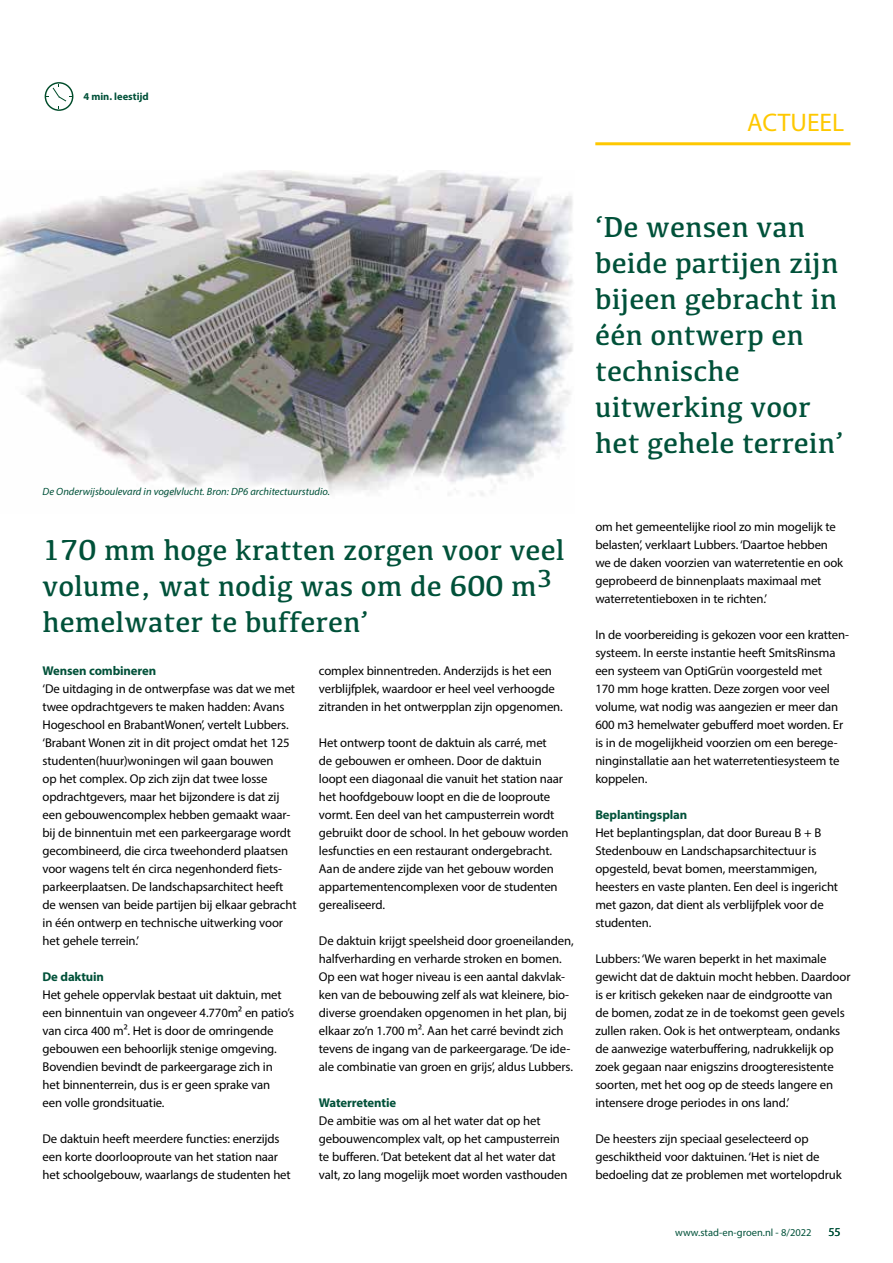
<style>
.page{position:relative;width:893px;height:1263px;background:#fff}
.page>*{position:absolute;margin:0;border:0;box-sizing:border-box;transform-origin:0 0}
.t1{font:30px/36px "Kefa";color:#005139}
.t2{font:25.5px "Myriad Pro";color:#fec800}
.t3{font:12.75px/18px "Myriad Pro";letter-spacing:-.01em;color:#000}
.t4{font:700 12.75px "Myriad Pro";letter-spacing:-.01em;color:#005139}
.t5{font:12px "Myriad Pro";color:#005139}
.t6{font:italic 10.5px "Myriad Pro";color:#005139}
.t7{font:10.5px "Myriad Pro";color:#005139}
.t8{font:700 10.5px "Myriad Pro";color:#005139}
</style>
<div class="page">
<hr style="left:595px;top:142px;width:255px;height:3px;background:#fec800">
<svg style="left:45px;top:82px;width:28px;height:29px"></svg>
<img style="left:0;top:170px;width:573px;height:327px">
<p class="t8" style="left:83px;top:90px;width:67px">4 min. leestijd</p>
<h2 class="t2" style="left:747px;top:107px;width:99px">ACTUEEL</h2>
<p class="t6" style="left:43px;top:485px;width:289px">De Onderwijsboulevard in vogelvlucht. Bron: DP6 architectuurstudio.</p>
<h1 class="t1" style="left:43px;top:531px;width:523px">170 mm hoge kratten zorgen voor veel volume, wat nodig was om de 600 m<sup>3 </sup>hemelwater te bufferen’</h1>
<p class="t4" style="left:43px;top:662px;width:115px">Wensen combineren</p>
<p class="t3" style="left:43px;top:680px;width:256px">‘De uitdaging in de ontwerpfase was dat we met twee opdrachtgevers te maken hadden: Avans Hogeschool en BrabantWonen’, vertelt Lubbers. ‘Brabant Wonen zit in dit project omdat het 125 studenten(huur)woningen wil gaan bouwen<br>op het complex. Op zich zijn dat twee losse opdrachtgevers, maar het bijzondere is dat zij een gebouwencomplex hebben gemaakt waar&shy;bij de binnentuin met een parkeergarage wordt gecombineerd, die circa tweehonderd plaatsen voor wagens telt én circa negenhonderd fiets&shy;parkeerplaatsen. De landschapsarchitect heeft de wensen van beide partijen bij elkaar gebracht in één ontwerp en technische uitwerking voor het gehele terrein.’</p>
<p class="t4" style="left:43px;top:968px;width:63px">De daktuin</p>
<p class="t3" style="left:43px;top:986px;width:253px">Het gehele oppervlak bestaat uit daktuin, met een binnentuin van ongeveer 4.770m2 en patio’s van circa 400 m2. Het is door de omringende gebouwen een behoorlijk stenige omgeving.<br>Bovendien bevindt de parkeergarage zich in<br>het binnenterrein, dus is er geen sprake van<br>een volle grondsituatie.</p>
<p class="t3" style="left:43px;top:1130px;width:250px">De daktuin heeft meerdere functies: enerzijds een korte doorlooproute van het station naar het schoolgebouw, waarlangs de studenten het</p>
<p class="t3" style="left:319px;top:662px;width:245px">complex binnentreden. Anderzijds is het een verblijfplek, waardoor er heel veel verhoogde zitranden in het ontwerpplan zijn opgenomen.</p>
<p class="t3" style="left:319px;top:734px;width:251px">Het ontwerp toont de daktuin als carré, met<br>de gebouwen er omheen. Door de daktuin loopt een diagonaal die vanuit het station naar het hoofdgebouw loopt en die de looproute vormt. Een deel van het campusterrein wordt gebruikt door de school. In het gebouw worden lesfuncties en een restaurant ondergebracht.<br>Aan de andere zijde van het gebouw worden appartementencomplexen voor de studenten gerealiseerd.</p>
<p class="t3" style="left:319px;top:932px;width:256px">De daktuin krijgt speelsheid door groeneilanden, halfverharding en verharde stroken en bomen.<br>Op een wat hoger niveau is een aantal dakvlak&shy;ken van de bebouwing zelf als wat kleinere, bio&shy;diverse groendaken opgenomen in het plan, bij elkaar zo’n 1.700 m2. Aan het carré bevindt zich tevens de ingang van de parkeergarage. ‘De ide&shy;ale combinatie van groen en grijs’, aldus Lubbers.</p>
<p class="t4" style="left:319px;top:1095px;width:79px">Waterretentie</p>
<p class="t3" style="left:319px;top:1112px;width:250px">De ambitie was om al het water dat op het gebouwencomplex valt, op het campusterrein te bufferen. ‘Dat betekent dat al het water dat valt, zo lang mogelijk moet worden vasthouden</p>
<h1 class="t1" style="left:595px;top:208px;width:250px">‘De wensen van beide partijen zijn bijeen gebracht in één ontwerp en technische uitwerking voor het gehele terrein’</h1>
<p class="t3" style="left:595px;top:518px;width:249px">om het gemeentelijke riool zo min mogelijk te belasten’, verklaart Lubbers. ‘Daartoe hebben we de daken voorzien van waterretentie en ook geprobeerd de binnenplaats maximaal met waterretentieboxen in te richten.’</p>
<p class="t3" style="left:595px;top:626px;width:255px">In de voorbereiding is gekozen voor een kratten&shy;systeem. In eerste instantie heeft SmitsRinsma een systeem van OptiGrün voorgesteld met<br>170 mm hoge kratten. Deze zorgen voor veel volume, wat nodig was aangezien er meer dan 600 m3 hemelwater gebufferd moet worden. Er is in de mogelijkheid voorzien om een berege&shy;ninginstallatie aan het waterretentiesysteem te koppelen.</p>
<p class="t4" style="left:595px;top:807px;width:93px">Beplantingsplan</p>
<p class="t3" style="left:595px;top:824px;width:244px">Het beplantingsplan, dat door Bureau B + B Stedenbouw en Landschapsarchitectuur is opgesteld, bevat bomen, meerstammigen, heesters en vaste planten. Een deel is ingericht met gazon, dat dient als verblijfplek voor de studenten.</p>
<p class="t3" style="left:595px;top:950px;width:257px">Lubbers: ‘We waren beperkt in het maximale gewicht dat de daktuin mocht hebben. Daardoor is er kritisch gekeken naar de eindgrootte van<br>de bomen, zodat ze in de toekomst geen gevels zullen raken. Ook is het ontwerpteam, ondanks de aanwezige waterbuffering, nadrukkelijk op zoek gegaan naar enigszins droogteresistente soorten, met het oog op de steeds langere en intensere droge periodes in ons land.’</p>
<p class="t3" style="left:595px;top:1130px;width:248px">De heesters zijn speciaal geselecteerd op geschiktheid voor daktuinen. ‘Het is niet de bedoeling dat ze problemen met wortelopdruk</p>
<p class="t7" style="left:675px;top:1226px;width:138px">www.stad-en-groen.nl - 8/2022</p>
<p class="t5" style="left:828px;top:1224px;width:14px">55</p>
</div>
